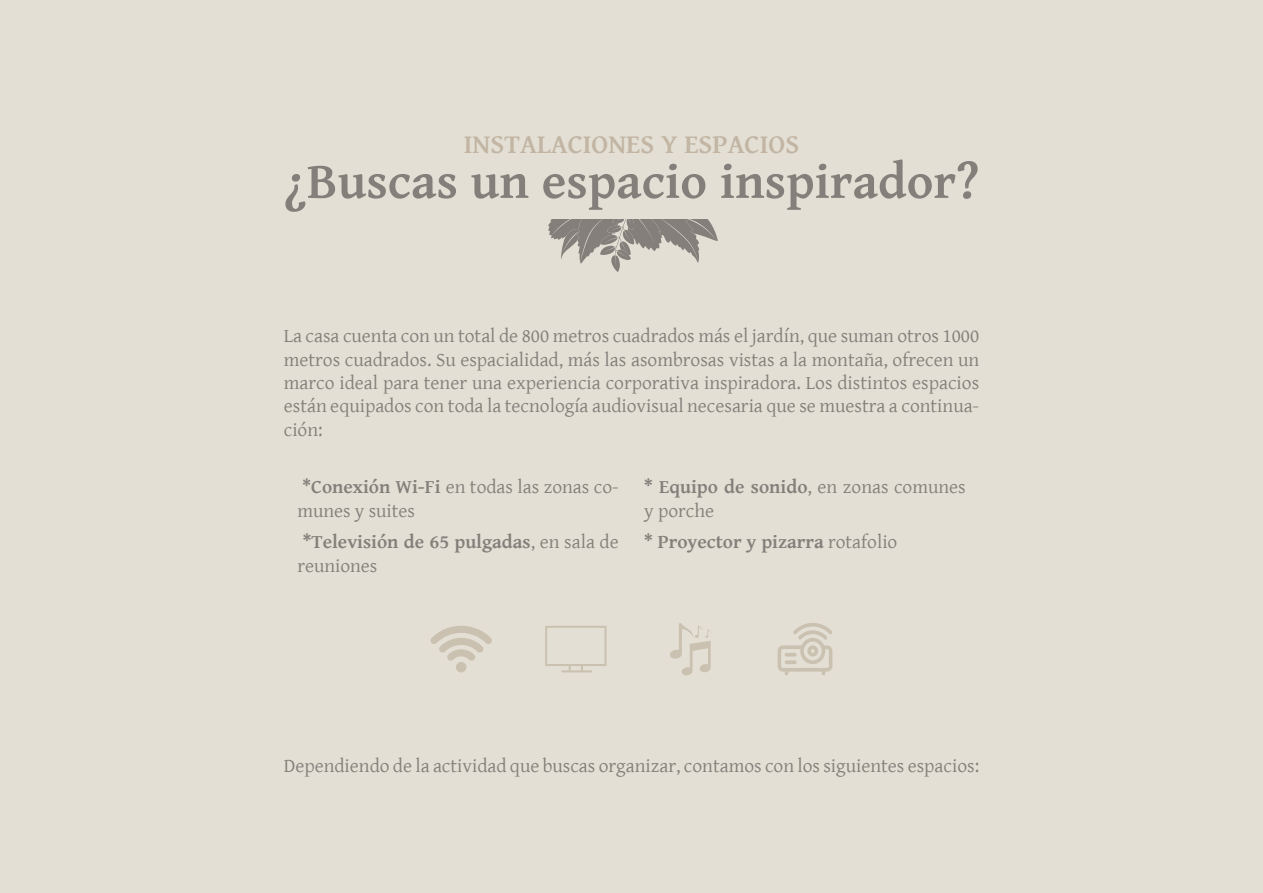
<style>
.page{position:relative;width:1263px;height:893px;background:#e3dfd4}
.page>*{position:absolute;margin:0;border:0;box-sizing:border-box;transform-origin:0 0}
.t1{font:700 51px "Gentium Basic";color:#847f7a}
.t2{font:700 27px "Gentium Basic";color:#c2b5a3}
.t3{font:19.5px/23.4px "Gentium Basic";color:#847f7a}
.t4{font:700 19.5px/23.4px "Gentium Basic";color:#847f7a}
.s1{font-weight:700}
.s2{font-weight:400}
</style>
<div class="page">
<svg style="left:548px;top:219px;width:170px;height:53px"></svg>
<div style="left:456px;top:662px;width:10px;height:10px;background:#cbc1b1;border-radius:50%"></div>
<svg style="left:430px;top:626px;width:62px;height:35px"></svg>
<svg style="left:545px;top:626px;width:61px;height:46px"></svg>
<svg style="left:670px;top:623px;width:41px;height:53px"></svg>
<svg style="left:777px;top:623px;width:55px;height:52px"></svg>
<svg style="left:785px;top:653px;width:12px;height:4px"></svg>
<svg style="left:785px;top:660px;width:12px;height:4px"></svg>
<h2 class="t2" style="left:464px;top:124px;width:337px">INSTALACIONES Y ESPACIOS</h2>
<h1 class="t1" style="left:284px;top:143px;width:697px">¿Buscas un espacio inspirador?</h1>
<p class="t3" style="left:284px;top:323px;width:697px;text-align:justify">La casa cuenta con un total de 800 metros cuadrados más el jardín, que suman otros 1000 metros cuadrados. Su espacialidad, más las asombrosas vistas a la montaña, ofrecen un marco ideal para tener una experiencia corporativa inspiradora. Los distintos espacios están equipados con toda la tecnología audiovisual necesaria que se muestra a continua&shy;ción:</p>
<p class="t3" style="left:297px;top:475px;width:323px"><span class="s1">*Conexión Wi-Fi</span> en todas las zonas co&shy;munes y suites</p>
<p class="t4" style="left:297px;top:530px;width:323px">*Televisión de 65 pulgadas<span class="s2">, en sala de reuniones</span></p>
<p class="t3" style="left:644px;top:475px;width:323px"><span class="s1">* Equipo de sonido</span>, en zonas comunes y porche</p>
<p class="t4" style="left:644px;top:530px;width:255px">* Proyector y pizarra <span class="s2">rotafolio</span></p>
<p class="t3" style="left:284px;top:753px;width:697px">Dependiendo de la actividad que buscas organizar, contamos con los siguientes espacios:</p>
</div>
